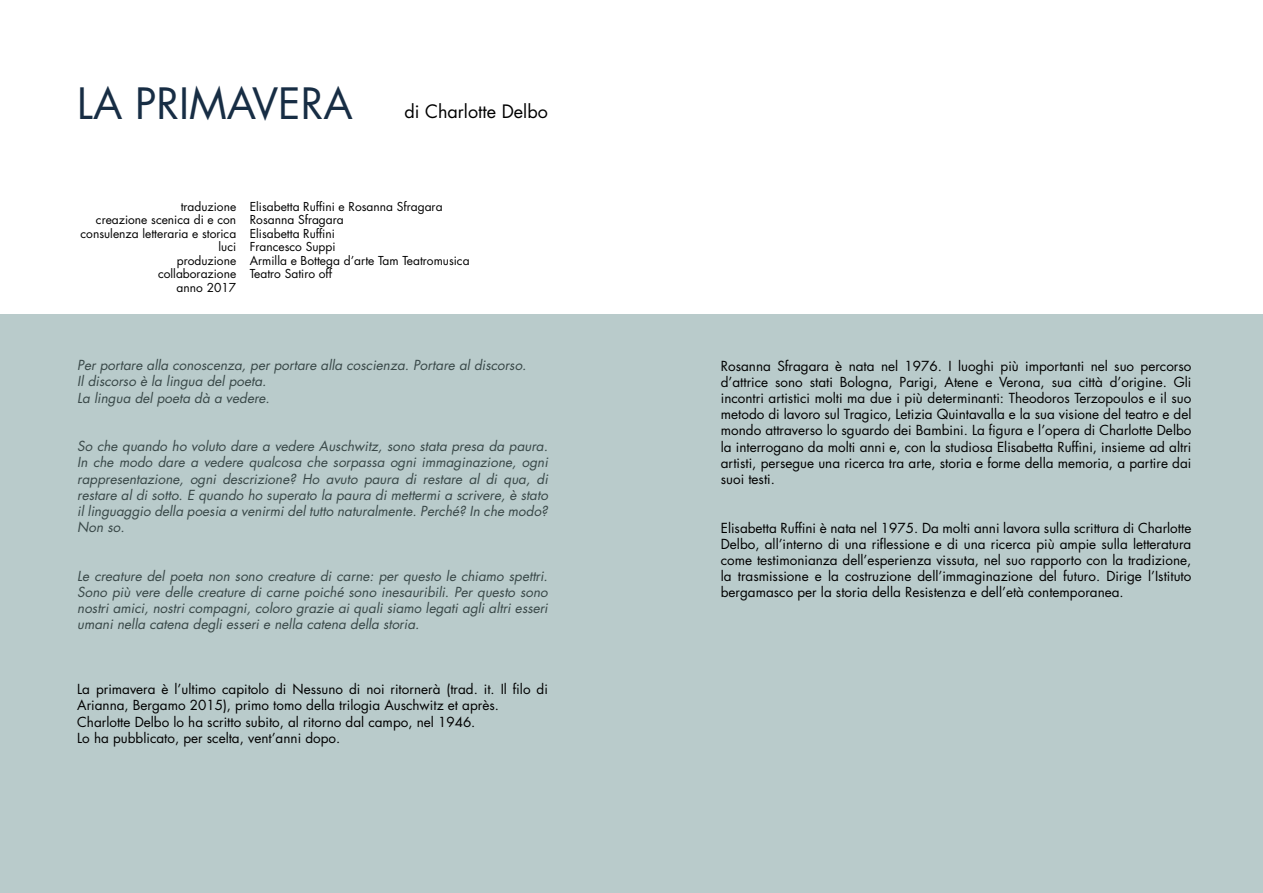
<style>
.page{position:relative;width:1263px;height:893px;background:#fff}
.page>*{position:absolute;margin:0;border:0;box-sizing:border-box;transform-origin:0 0}
.t1{font:42px "Futura Std";color:#172d44}
.t2{font:18px "Futura Std";color:#000}
.t3{font:13.5px/16.2px "Futura Std";color:#000;text-align:justify}
.t4{font:italic 13.5px/16.2px "Futura Std";color:#384747;text-align:justify}
.t5{font:12px "Futura Std";color:#000}
</style>
<div class="page">
<div style="left:0;top:315px;width:1263px;height:578px;background:#b9cbcb"></div>
<h1 class="t1" style="left:77px;top:76px;width:277px">LA PRIMAVERA</h1>
<h2 class="t2" style="left:404px;top:100px;width:145px">di Charlotte Delbo</h2>
<p class="t5" style="left:181px;top:199px;width:263px">traduzione Elisabetta Ruffini e Rosanna Sfragara</p>
<p class="t5" style="left:96px;top:212px;width:249px">creazione scenica di e con Rosanna Sfragara</p>
<p class="t5" style="left:81px;top:226px;width:256px">consulenza letteraria e storica Elisabetta Ruffini</p>
<p class="t5" style="left:219px;top:239px;width:118px">luci Francesco Suppi</p>
<p class="t5" style="left:177px;top:253px;width:294px">produzione Armilla e Bottega d’arte Tam Teatromusica</p>
<p class="t5" style="left:158px;top:266px;width:175px">collaborazione Teatro Satiro off</p>
<p class="t5" style="left:177px;top:280px;width:61px">anno 2017</p>
<p class="t4" style="left:77px;top:357px;width:451px;text-align:left">Per portare alla conoscenza, per portare alla coscienza. Portare al discorso.<br>Il discorso è la lingua del poeta.<br>La lingua del poeta dà a vedere.</p>
<p class="t4" style="left:77px;top:438px;width:472px">So che quando ho voluto dare a vedere Auschwitz, sono stata presa da paura.<br>In che modo dare a vedere qualcosa che sorpassa ogni immaginazione, ogni rappresentazione, ogni descrizione? Ho avuto paura di restare al di qua, di restare al di sotto. E quando ho superato la paura di mettermi a scrivere, è stato il linguaggio della poesia a venirmi del tutto naturalmente. Perché? In che modo?<br>Non so.</p>
<p class="t4" style="left:77px;top:568px;width:472px">Le creature del poeta non sono creature di carne: per questo le chiamo spettri.<br>Sono più vere delle creature di carne poiché sono inesauribili. Per questo sono nostri amici, nostri compagni, coloro grazie ai quali siamo legati agli altri esseri umani nella catena degli esseri e nella catena della storia.</p>
<p class="t3" style="left:77px;top:681px;width:472px;text-align:left">La primavera è l’ultimo capitolo di Nessuno di noi ritornerà (trad. it. Il filo di Arianna, Bergamo 2015), primo tomo della trilogia Auschwitz et après.<br>Charlotte Delbo lo ha scritto subito, al ritorno dal campo, nel 1946.<br>Lo ha pubblicato, per scelta, vent’anni dopo.</p>
<p class="t3" style="left:721px;top:358px;width:472px">Rosanna Sfragara è nata nel 1976. I luoghi più importanti nel suo percorso d’attrice sono stati Bologna, Parigi, Atene e Verona, sua città d’origine. Gli incontri artistici molti ma due i più determinanti: Theodoros Terzopoulos e il suo metodo di lavoro sul Tragico, Letizia Quintavalla e la sua visione del teatro e del mondo attraverso lo sguardo dei Bambini. La figura e l’opera di Charlotte Delbo la interrogano da molti anni e, con la studiosa Elisabetta Ruffini, insieme ad altri artisti, persegue una ricerca tra arte, storia e forme della memoria, a partire dai suoi testi.</p>
<p class="t3" style="left:721px;top:520px;width:472px">Elisabetta Ruffini è nata nel 1975. Da molti anni lavora sulla scrittura di Charlotte Delbo, all’interno di una riflessione e di una ricerca più ampie sulla letteratura come testimonianza dell’esperienza vissuta, nel suo rapporto con la tradizione, la trasmissione e la costruzione dell’immaginazione del futuro. Dirige l’Istituto bergamasco per la storia della Resistenza e dell’età contemporanea.</p>
</div>
